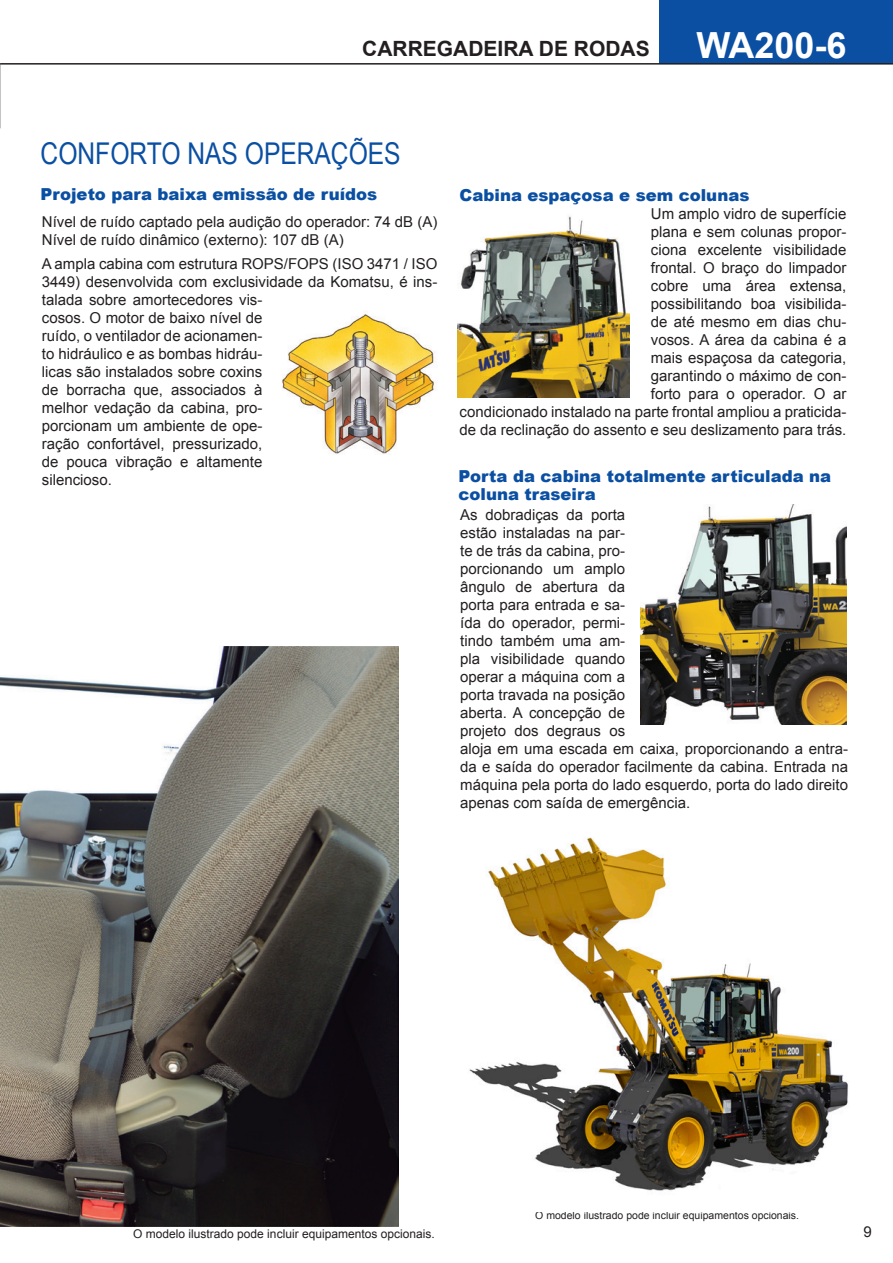
<style>
.page{position:relative;width:893px;height:1263px;background:#fff}
.page>*{position:absolute;margin:0;border:0;box-sizing:border-box;transform-origin:0 0}
.t1{font:700 36px "Arial";color:#fff}
.t2{font:30px "Arial Narrow";color:#0a4fa2}
.t3{font:700 21px "Arial";color:#231f20}
.t4{font:900 16.5px/18px "Arial";color:#0a4fa2}
.t5{font:15px/18px "Arial";color:#231f20}
.t6{font:12px "Arial";color:#231f20}
.t7{font:10.5px "Arial";color:#231f20}
</style>
<div class="page">
<img style="left:457px;top:216px;width:173px;height:182px">
<img style="left:282px;top:314px;width:154px;height:140px">
<svg style="left:0;top:65px;width:1px;height:63px"></svg>
<div style="left:659px;top:0;width:234px;height:64px;background:#0a4fa2"></div>
<hr style="left:0;top:63px;width:893px;height:2px;background:#231f20">
<img style="left:0;top:647px;width:399px;height:579px">
<img style="left:469px;top:837px;width:379px;height:354px">
<img style="left:640px;top:504px;width:206px;height:220px">
<p class="t3" style="left:362px;top:34px;width:289px">CARREGADEIRA DE RODAS</p>
<p class="t1" style="left:696px;top:21px;width:152px">WA200-6</p>
<p class="t2" style="left:41px;top:132px;width:362px">CONFORTO NAS OPERAÇÕES</p>
<p class="t4" style="left:41px;top:185px;width:338px">Projeto para baixa emissão de ruídos</p>
<p class="t5" style="left:42px;top:213px;width:397px">Nível de ruído captado pela audição do operador: 74 dB (A)<br>Nível de ruído dinâmico (externo): 107 dB (A)</p>
<p class="t5" style="left:42px;top:255px;width:397px">A ampla cabina com estrutura ROPS/FOPS (ISO 3471 / ISO 3449) desenvolvida com exclusividade da Komatsu, é ins&shy;talada sobre amortecedores vis-<br>cosos. O motor de baixo nível de<br>ruído, o ventilador de acionamen-<br>to hidráulico e as bombas hidráu-<br>licas são instalados sobre coxins<br>de borracha que, associados à<br>melhor vedação da cabina, pro-<br>porcionam um ambiente de ope-<br>ração confortável, pressurizado,<br>de pouca vibração e altamente<br>silencioso.</p>
<p class="t4" style="left:459px;top:186px;width:291px">Cabina espaçosa e sem colunas</p>
<p class="t5" style="left:459px;top:205px;width:388px;text-align:right">Um amplo vidro de superfície<br>plana e sem colunas propor-<br>ciona excelente visibilidade<br>frontal. O braço do limpador<br>cobre uma área extensa,<br>possibilitando boa visibilida-<br>de até mesmo em dias chu-<br>vosos. A área da cabina é a<br>mais espaçosa da categoria,<br>garantindo o máximo de con-<br>forto para o operador. O ar<br>condicionado instalado na parte frontal ampliou a praticida&shy;de da reclinação do assento e seu deslizamento para trás.</p>
<p class="t4" style="left:459px;top:466px;width:374px">Porta da cabina totalmente articulada na coluna traseira</p>
<p class="t5" style="left:460px;top:506px;width:389px">As dobradiças da porta<br>estão instaladas na par-<br>te de trás da cabina, pro-<br>porcionando um amplo<br>ângulo de abertura da<br>porta para entrada e sa-<br>ída do operador, permi-<br>tindo também uma am-<br>pla visibilidade quando<br>operar a máquina com a<br>porta travada na posição<br>aberta. A concepção de<br>projeto dos degraus os<br>aloja em uma escada em caixa, proporcionando a entra&shy;da e saída do operador facilmente da cabina. Entrada na máquina pela porta do lado esquerdo, porta do lado direito apenas com saída de emergência.</p>
<p class="t6" style="left:133px;top:1226px;width:303px">O modelo ilustrado pode incluir equipamentos opcionais.</p>
<p class="t7" style="left:535px;top:1209px;width:265px">O modelo ilustrado pode incluir equipamentos opcionais.</p>
<p class="t5" style="left:864px;top:1222px;width:10px">9</p>
</div>
